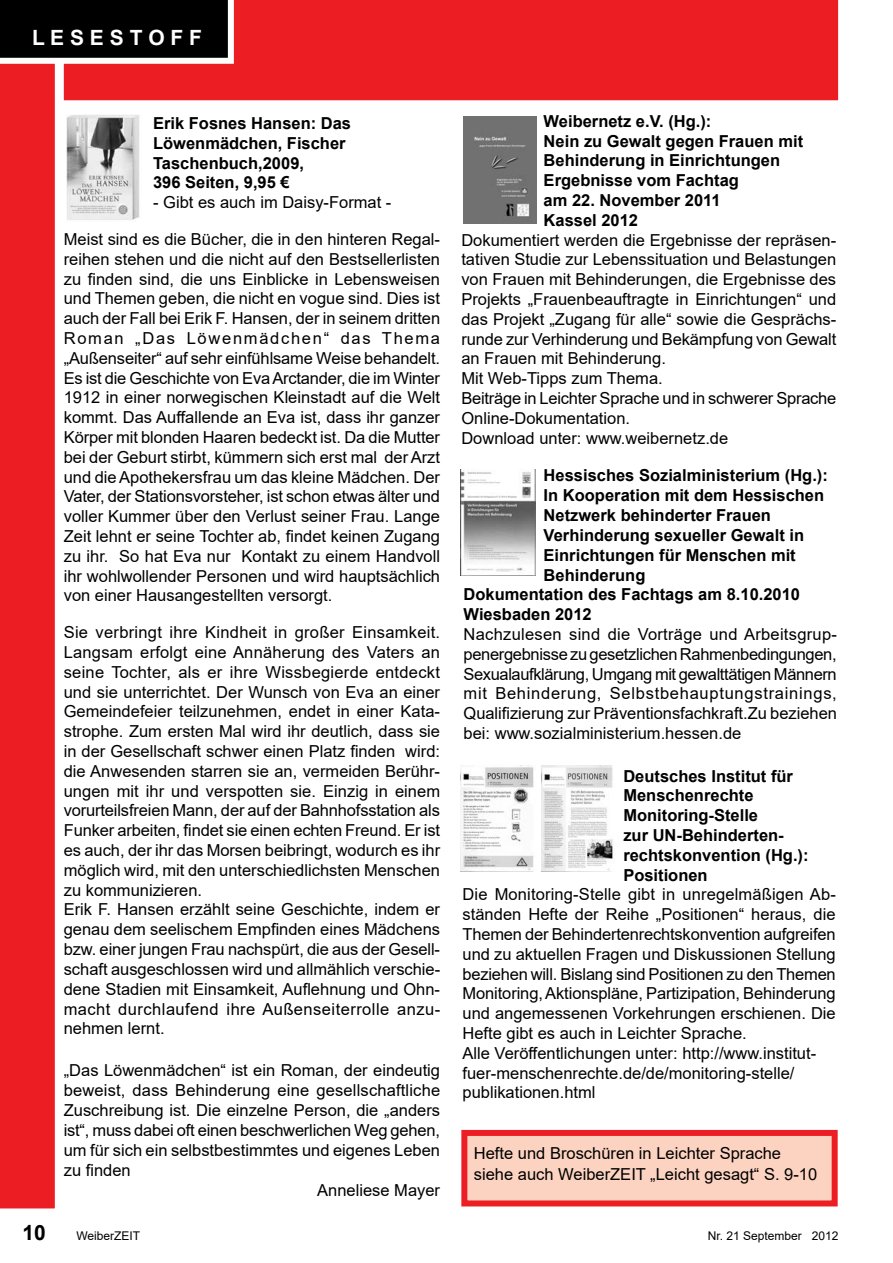
<style>
.page{position:relative;width:893px;height:1263px;background:#fff}
.page>*{position:absolute;margin:0;border:0;box-sizing:border-box;transform-origin:0 0}
.t1{font:700 21px "Arial";color:#fff}
.t2{font:700 21px "Arial";color:#000}
.t3{font:16.5px/19.8px "Arial";color:#000;text-align:justify}
.t4{font:700 16.5px/19.8px "Arial";color:#000}
.t5{font:12px "Arial";color:#000}
</style>
<div class="page">
<div style="left:64px;top:0;width:775px;height:101px;background:#ed1d24"></div>
<svg style="left:0;top:64px;width:64px;height:1145px;background:#ef3a40"></svg>
<img style="left:67px;top:115px;width:73px;height:105px">
<img style="left:463px;top:117px;width:74px;height:106px">
<img style="left:461px;top:469px;width:75px;height:107px">
<img style="left:541px;top:765px;width:72px;height:106px">
<img style="left:461px;top:765px;width:73px;height:106px">
<div style="left:461px;top:1130px;width:377px;height:76px;background:#fcd3c1;border:6px solid #ed1d24"></div>
<svg style="left:0;top:0;width:234px;height:64px;background:#1e1d1d"></svg>
<p class="t1" style="left:32px;top:23px;width:172px">L E S E S T O F F</p>
<h2 class="t4" style="left:153px;top:113px;width:200px">Erik Fosnes Hansen: Das<br>Löwenmädchen, Fischer</h2>
<p class="t4" style="left:153px;top:153px;width:153px">Taschenbuch,2009,<br>396 Seiten, 9,95 €</p>
<p class="t3" style="left:153px;top:192px;width:240px">- Gibt es auch im Daisy-Format -</p>
<p class="t3" style="left:64px;top:229px;width:378px">Meist sind es die Bücher, die in den hinteren Regal&shy;reihen stehen und die nicht auf den Bestsellerlisten zu finden sind, die uns Einblicke in Lebensweisen und Themen geben, die nicht en vogue sind. Dies ist auch der Fall bei Erik F. Hansen, der in seinem dritten Roman „Das Löwenmädchen“ das Thema „Außenseiter“ auf sehr einfühlsame Weise behandelt.</p>
<p class="t3" style="left:64px;top:368px;width:378px">Es ist die Geschichte von Eva Arctander, die im Winter 1912 in einer norwegischen Kleinstadt auf die Welt kommt. Das Auffallende an Eva ist, dass ihr ganzer Körper mit blonden Haaren bedeckt ist. Da die Mutter bei der Geburt stirbt, kümmern sich erst mal der Arzt und die Apothekersfrau um das kleine Mädchen. Der Vater, der Stationsvorsteher, ist schon etwas älter und voller Kummer über den Verlust seiner Frau. Lange Zeit lehnt er seine Tochter ab, findet keinen Zugang zu ihr. So hat Eva nur Kontakt zu einem Handvoll ihr wohlwollender Personen und wird hauptsächlich von einer Hausangestellten versorgt.</p>
<p class="t3" style="left:64px;top:622px;width:378px">Sie verbringt ihre Kindheit in großer Einsamkeit.<br>Langsam erfolgt eine Annäherung des Vaters an seine Tochter, als er ihre Wissbegierde entdeckt und sie unterrichtet. Der Wunsch von Eva an einer Gemeindefeier teilzunehmen, endet in einer Kata&shy;strophe. Zum ersten Mal wird ihr deutlich, dass sie in der Gesellschaft schwer einen Platz finden wird: die Anwesenden starren sie an, vermeiden Berühr&shy;ungen mit ihr und verspotten sie. Einzig in einem vorurteilsfreien Mann, der auf der Bahnhofsstation als Funker arbeiten, findet sie einen echten Freund. Er ist es auch, der ihr das Morsen beibringt, wodurch es ihr möglich wird, mit den unterschiedlichsten Menschen zu kommunizieren.</p>
<p class="t3" style="left:64px;top:900px;width:378px">Erik F. Hansen erzählt seine Geschichte, indem er genau dem seelischem Empfinden eines Mädchens bzw. einer jungen Frau nachspürt, die aus der Gesell&shy;schaft ausgeschlossen wird und allmählich verschie&shy;dene Stadien mit Einsamkeit, Auflehnung und Ohn&shy;macht durchlaufend ihre Außenseiterrolle anzu&shy;nehmen lernt.</p>
<p class="t3" style="left:64px;top:1060px;width:378px">„Das Löwenmädchen“ ist ein Roman, der eindeutig beweist, dass Behinderung eine gesellschaftliche Zuschreibung ist. Die einzelne Person, die „anders ist“, muss dabei oft einen beschwerlichen Weg gehen, um für sich ein selbstbestimmtes und eigenes Leben zu finden</p>
<p class="t3" style="left:317px;top:1180px;width:124px">Anneliese Mayer</p>
<h2 class="t4" style="left:544px;top:111px;width:261px">Weibernetz e.V. (Hg.):<br>Nein zu Gewalt gegen Frauen mit<br>Behinderung in Einrichtungen<br>Ergebnisse vom Fachtag<br>am 22. November 2011<br>Kassel 2012</h2>
<p class="t3" style="left:461px;top:230px;width:376px">Dokumentiert werden die Ergebnisse der repräsen&shy;tativen Studie zur Lebenssituation und Belastungen von Frauen mit Behinderungen, die Ergebnisse des Projekts „Frauenbeauftragte in Einrichtungen“ und das Projekt „Zugang für alle“ sowie die Gesprächs&shy;runde zur Verhinderung und Bekämpfung von Gewalt an Frauen mit Behinderung.</p>
<p class="t3" style="left:461px;top:368px;width:203px">Mit Web-Tipps zum Thema.</p>
<p class="t3" style="left:461px;top:388px;width:377px">Beiträge in Leichter Sprache und in schwerer Sprache<br>Online-Dokumentation.</p>
<p class="t3" style="left:461px;top:428px;width:268px">Download unter: www.weibernetz.de</p>
<h2 class="t4" style="left:544px;top:466px;width:286px">Hessisches Sozialministerium (Hg.):<br>In Kooperation mit dem Hessischen<br>Netzwerk behinderter Frauen<br>Verhinderung sexueller Gewalt in<br>Einrichtungen für Menschen mit<br>Behinderung</h2>
<p class="t4" style="left:464px;top:585px;width:338px">Dokumentation des Fachtags am 8.10.2010<br>Wiesbaden 2012</p>
<p class="t3" style="left:464px;top:624px;width:375px">Nachzulesen sind die Vorträge und Arbeitsgrup&shy;penergebnisse zu gesetzlichen Rahmenbedingungen, Sexualaufklärung, Umgang mit gewalttätigen Männern mit Behinderung, Selbstbehauptungstrainings, Qualifizierung zur Präventionsfachkraft.Zu beziehen bei: www.sozialministerium.hessen.de</p>
<h2 class="t4" style="left:623px;top:766px;width:187px">Deutsches Institut für<br>Menschenrechte<br>Monitoring-Stelle<br>zur UN-Behinderten&shy;rechtskonvention (Hg.):<br>Positionen</h2>
<p class="t3" style="left:462px;top:885px;width:375px">Die Monitoring-Stelle gibt in unregelmäßigen Ab&shy;ständen Hefte der Reihe „Positionen“ heraus, die Themen der Behindertenrechtskonvention aufgreifen und zu aktuellen Fragen und Diskussionen Stellung beziehen will. Bislang sind Positionen zu den Themen Monitoring, Aktionspläne, Partizipation, Behinderung und angemessenen Vorkehrungen erschienen. Die Hefte gibt es auch in Leichter Sprache.</p>
<p class="t3" style="left:462px;top:1043px;width:355px;text-align:left">Alle Veröffentlichungen unter: http://www.institut&shy;fuer-menschenrechte.de/de/monitoring-stelle/ publikationen.html</p>
<p class="t3" style="left:474px;top:1142px;width:345px;line-height:21.6px">Hefte und Broschüren in Leichter Sprache siehe auch WeiberZEIT „Leicht gesagt“ S. 9-10</p>
<p class="t2" style="left:22px;top:1218px;width:25px">10</p>
<p class="t5" style="left:76px;top:1227px;width:65px">WeiberZEIT</p>
<p class="t5" style="left:708px;top:1227px;width:132px">Nr. 21 September 2012</p>
</div>
